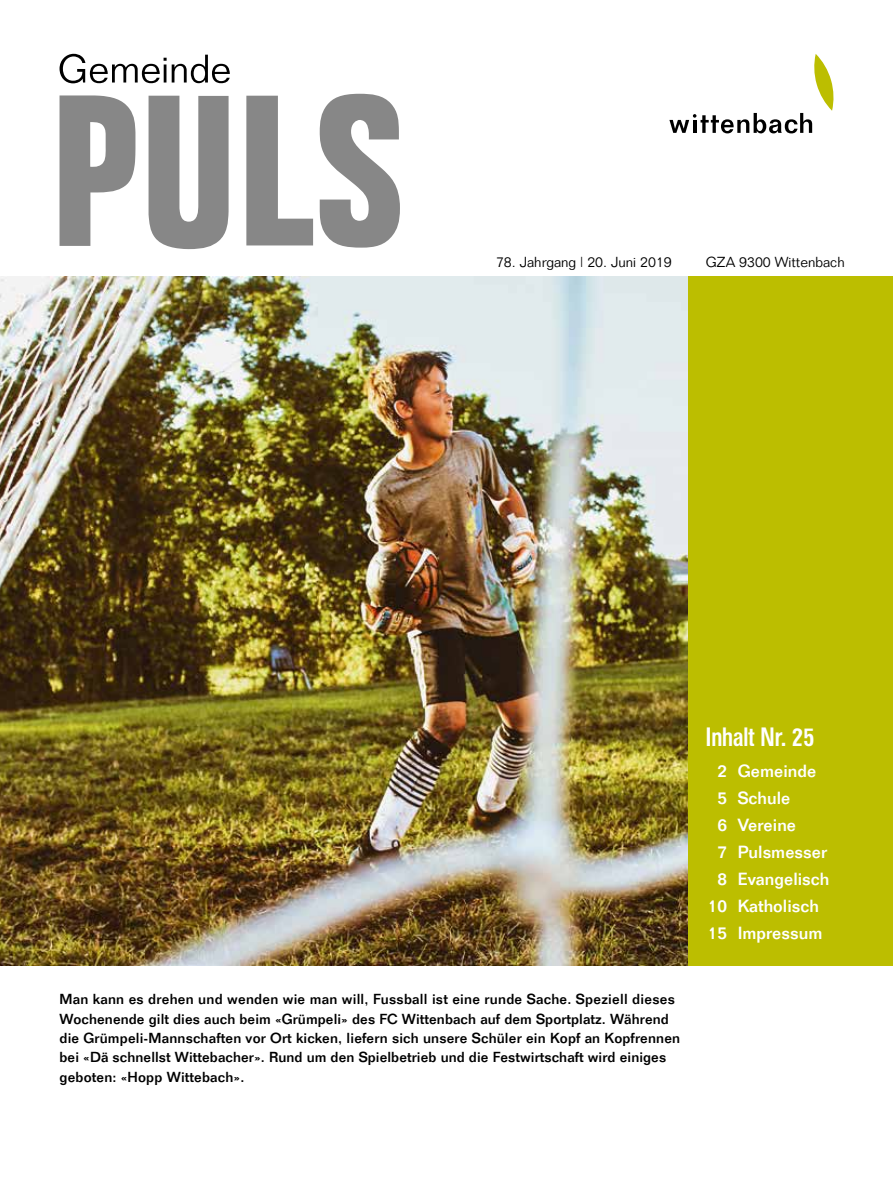
<style>
.page{position:relative;width:893px;height:1191px;background:#fff}
.page>*{position:absolute;margin:0;border:0;box-sizing:border-box;transform-origin:0 0}
.t1{font:500 26.25px "Folio Condensed BQ";color:#fff}
.t2{font:500 17.25px "Folio";color:#fff}
.t3{font:500 14.25px/19.4px "Folio";letter-spacing:.01em;color:#000}
.t4{font:300 14.25px "Folio";color:#000}
</style>
<div class="page">
<svg style="left:60px;top:95px;width:75px;height:151px"></svg>
<svg style="left:149px;top:96px;width:80px;height:153px"></svg>
<svg style="left:246px;top:96px;width:67px;height:149px"></svg>
<svg style="left:319px;top:94px;width:81px;height:154px"></svg>
<svg style="left:60px;top:54px;width:170px;height:29px"></svg>
<svg style="left:669px;top:54px;width:164px;height:79px"></svg>
<img style="left:0;top:276px;width:689px;height:689px">
<div style="left:689px;top:276px;width:204px;height:689px;background:#bcbe00"></div>
<p class="t4" style="left:496px;top:254px;width:177px">78. Jahrgang | 20. Juni 2019</p>
<p class="t4" style="left:706px;top:254px;width:140px">GZA 9300 Wittenbach</p>
<p class="t3" style="left:60px;top:989px;width:622px">Man kann es drehen und wenden wie man will, Fussball ist eine runde Sache. Speziell dieses Wochenende gilt dies auch beim «Grümpeli» des FC Wittenbach auf dem Sportplatz. Während die Grümpeli-Mannschaften vor Ort kicken, liefern sich unsere Schüler ein Kopf an Kopfrennen bei «Dä schnellst Wittebacher». Rund um den Spielbetrieb und die Festwirtschaft wird einiges geboten: «Hopp Wittebach».</p>
<h1 class="t1" style="left:706px;top:722px;width:110px">Inhalt Nr. 25</h1>
<p class="t2" style="left:717px;top:760px;width:100px">2 Gemeinde</p>
<p class="t2" style="left:717px;top:787px;width:74px">5 Schule</p>
<p class="t2" style="left:717px;top:814px;width:80px">6 Vereine</p>
<p class="t2" style="left:717px;top:841px;width:111px">7 Pulsmesser</p>
<p class="t2" style="left:717px;top:868px;width:113px">8 Evangelisch</p>
<p class="t2" style="left:708px;top:895px;width:113px">10 Katholisch</p>
<p class="t2" style="left:708px;top:922px;width:116px">15 Impressum</p>
</div>
